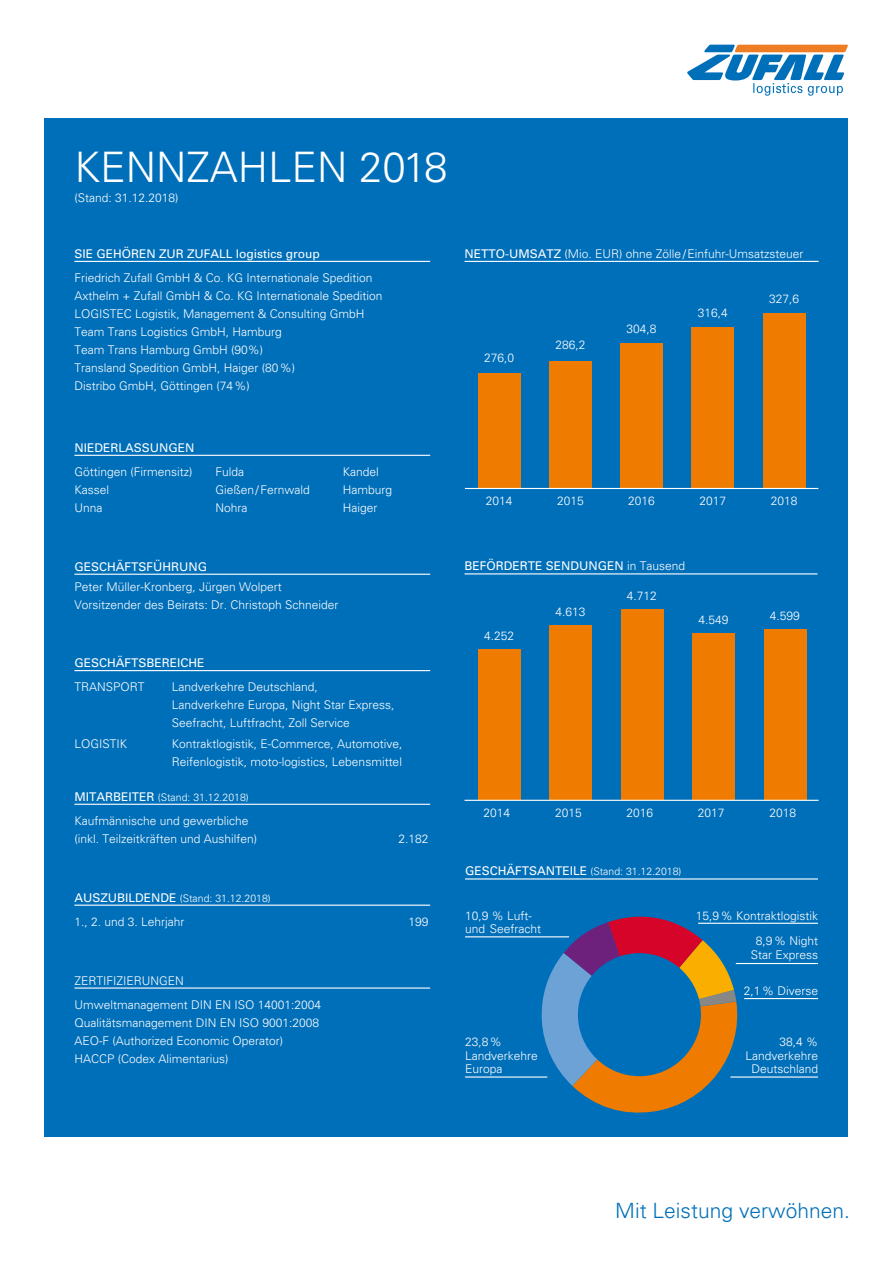
<style>
.page{position:relative;width:893px;height:1263px;background:#fff}
.page>*{position:absolute;margin:0;border:0;box-sizing:border-box;transform-origin:0 0}
.t1{font:300 42px "Univers";color:#fff}
.t2{font:300 21px "Univers";color:#006fb9}
.t3{font:300 12px/18px "Univers";color:#fff}
.t4{font:12px "Univers";color:#fff}
.t5{font:300 10.5px "Univers";color:#fff}
.s1{font-weight:400}
.s2{font-weight:400;font-size:12px}
.s3{font-weight:300}
</style>
<div class="page">
<div style="left:45px;top:118px;width:803px;height:1018px;background:#006fb9"></div>
<svg style="left:531px;top:916px;width:213px;height:197px"></svg>
<hr style="left:74px;top:261px;width:356px;height:1px;background:#fff">
<hr style="left:74px;top:455px;width:356px;height:1px;background:#fff">
<hr style="left:74px;top:574px;width:356px;height:1px;background:#fff">
<hr style="left:74px;top:670px;width:356px;height:1px;background:#fff">
<hr style="left:74px;top:804px;width:356px;height:1px;background:#fff">
<hr style="left:74px;top:904px;width:356px;height:2px;background:#fff">
<hr style="left:74px;top:987px;width:356px;height:2px;background:#fff">
<hr style="left:465px;top:261px;width:354px;height:1px;background:#fff">
<hr style="left:465px;top:573px;width:352px;height:1px;background:#fff">
<hr style="left:465px;top:878px;width:353px;height:1px;background:#fff">
<div style="left:578px;top:953px;width:123px;height:123px;background:#006fb9;border-radius:50%"></div>
<hr style="left:744px;top:998px;width:74px;height:1px;background:#fff">
<hr style="left:730px;top:1076px;width:88px;height:1px;background:#fff">
<hr style="left:465px;top:1076px;width:82px;height:1px;background:#fff">
<hr style="left:736px;top:963px;width:82px;height:1px;background:#fff">
<hr style="left:698px;top:923px;width:120px;height:1px;background:#fff">
<hr style="left:465px;top:936px;width:104px;height:1px;background:#fff">
<svg style="left:687px;top:45px;width:161px;height:51px"></svg>
<div style="left:692px;top:327px;width:42px;height:162px;background:#ef7c00"></div>
<div style="left:763px;top:314px;width:42px;height:174px;background:#ef7c00"></div>
<div style="left:620px;top:343px;width:43px;height:145px;background:#ef7c00"></div>
<div style="left:478px;top:373px;width:42px;height:115px;background:#ef7c00"></div>
<div style="left:549px;top:361px;width:43px;height:127px;background:#ef7c00"></div>
<hr style="left:465px;top:488px;width:353px;height:1px;background:#fff">
<div style="left:621px;top:609px;width:42px;height:191px;background:#ef7c00"></div>
<div style="left:478px;top:649px;width:42px;height:151px;background:#ef7c00"></div>
<div style="left:549px;top:625px;width:43px;height:175px;background:#ef7c00"></div>
<div style="left:692px;top:633px;width:43px;height:167px;background:#ef7c00"></div>
<div style="left:764px;top:630px;width:42px;height:170px;background:#ef7c00"></div>
<hr style="left:465px;top:800px;width:354px;height:1px;background:#fff">
<h1 class="t1" style="left:74px;top:142px;width:375px">KENNZAHLEN 2018</h1>
<p class="t3" style="left:74px;top:188px;width:106px">(Stand: 31.12.2018)</p>
<p class="t4" style="left:74px;top:246px;width:247px">SIE GEHÖREN ZUR ZUFALL logistics group</p>
<p class="t3" style="left:74px;top:269px;width:309px">Friedrich Zufall GmbH &amp; Co. KG Internationale Spedition Axthelm + Zufall GmbH &amp; Co. KG Internationale Spedition LOGISTEC Logistik, Management &amp; Consulting GmbH Team Trans Logistics GmbH, Hamburg<br>Team Trans Hamburg GmbH (90%)<br>Transland Spedition GmbH, Haiger (80%)<br>Distribo GmbH, Göttingen (74%)</p>
<p class="t3" style="left:465px;top:244px;width:341px"><span class="s1">NETTO-UMSATZ</span> (Mio. EUR) ohne Zölle/Einfuhr-Umsatzsteuer</p>
<p class="t3" style="left:484px;top:348px;width:31px">276,0</p>
<p class="t3" style="left:555px;top:336px;width:31px">286,2</p>
<p class="t3" style="left:626px;top:319px;width:31px">304,8</p>
<p class="t3" style="left:698px;top:303px;width:31px">316,4</p>
<p class="t3" style="left:769px;top:289px;width:31px">327,6</p>
<p class="t4" style="left:74px;top:440px;width:122px">NIEDERLASSUNGEN</p>
<p class="t3" style="left:74px;top:463px;width:120px">Göttingen (Firmensitz)</p>
<p class="t3" style="left:215px;top:463px;width:30px">Fulda</p>
<p class="t3" style="left:343px;top:463px;width:38px">Kandel</p>
<p class="t3" style="left:74px;top:481px;width:36px">Kassel</p>
<p class="t3" style="left:215px;top:481px;width:96px">Gießen/Fernwald</p>
<p class="t3" style="left:343px;top:481px;width:51px">Hamburg</p>
<p class="t3" style="left:74px;top:499px;width:30px">Unna</p>
<p class="t3" style="left:215px;top:499px;width:34px">Nohra</p>
<p class="t3" style="left:343px;top:499px;width:36px">Haiger</p>
<p class="t4" style="left:74px;top:559px;width:134px">GESCHÄFTSFÜHRUNG</p>
<p class="t3" style="left:74px;top:577px;width:266px">Peter Müller-Kronberg, Jürgen Wolpert<br>Vorsitzender des Beirats: Dr. Christoph Schneider</p>
<p class="t4" style="left:74px;top:655px;width:132px">GESCHÄFTSBEREICHE</p>
<p class="t3" style="left:74px;top:678px;width:72px">TRANSPORT</p>
<p class="t3" style="left:172px;top:678px;width:224px">Landverkehre Deutschland,<br>Landverkehre Europa, Night Star Express,<br>Seefracht, Luftfracht, Zoll Service</p>
<p class="t3" style="left:74px;top:734px;width:54px">LOGISTIK</p>
<p class="t3" style="left:172px;top:734px;width:232px">Kontraktlogistik, E-Commerce, Automotive,<br>Reifenlogistik, moto-logistics, Lebensmittel</p>
<p class="t5" style="left:74px;top:791px;width:176px"><span class="s2">MITARBEITER</span> (Stand: 31.12.2018)</p>
<p class="t3" style="left:74px;top:811px;width:184px">Kaufmännische und gewerbliche (inkl. Teilzeitkräften und Aushilfen)</p>
<p class="t3" style="left:398px;top:829px;width:32px">2.182</p>
<p class="t5" style="left:74px;top:891px;width:198px"><span class="s2">AUSZUBILDENDE</span> (Stand: 31.12.2018)</p>
<p class="t3" style="left:74px;top:912px;width:112px">1., 2. und 3. Lehrjahr</p>
<p class="t3" style="left:408px;top:912px;width:22px">199</p>
<p class="t3" style="left:74px;top:968px;width:248px;line-height:24.5px">ZERTIFIZIERUNGEN<br>Umweltmanagement DIN EN ISO 14001:2004</p>
<p class="t3" style="left:74px;top:1013px;width:246px">Qualitätsmanagement DIN EN ISO 9001:2008<br>AEO-F (Authorized Economic Operator)<br>HACCP (Codex Alimentarius)</p>
<p class="t3" style="left:486px;top:492px;width:28px">2014</p>
<p class="t3" style="left:557px;top:492px;width:28px">2015</p>
<p class="t3" style="left:628px;top:492px;width:28px">2016</p>
<p class="t3" style="left:699px;top:492px;width:28px">2017</p>
<p class="t3" style="left:771px;top:492px;width:28px">2018</p>
<p class="t4" style="left:465px;top:559px;width:222px">BEFÖRDERTE SENDUNGEN <span class="s3">in Tausend</span></p>
<p class="t3" style="left:484px;top:626px;width:32px">4.252</p>
<p class="t3" style="left:555px;top:602px;width:32px">4.613</p>
<p class="t3" style="left:627px;top:586px;width:32px">4.712</p>
<p class="t3" style="left:698px;top:610px;width:32px">4.549</p>
<p class="t3" style="left:770px;top:607px;width:32px">4.599</p>
<p class="t3" style="left:484px;top:804px;width:28px">2014</p>
<p class="t3" style="left:555px;top:803px;width:28px">2015</p>
<p class="t3" style="left:626px;top:803px;width:28px">2016</p>
<p class="t3" style="left:698px;top:803px;width:28px">2017</p>
<p class="t5" style="left:465px;top:865px;width:218px"><span class="s2">GESCHÄFTSANTEILE</span> (Stand: 31.12.2018)</p>
<p class="t3" style="left:769px;top:803px;width:28px">2018</p>
<p class="t3" style="left:465px;top:906px;width:68px">10,9 % Luft-</p>
<p class="t3" style="left:696px;top:906px;width:124px">15,9% Kontraktlogistik</p>
<p class="t3" style="left:465px;top:919px;width:78px">und Seefracht</p>
<p class="t3" style="left:751px;top:934px;width:69px;line-height:13.5px;text-align:center">8,9% Night<br>Star Express</p>
<p class="t3" style="left:744px;top:981px;width:76px">2,1% Diverse</p>
<p class="t3" style="left:465px;top:1035px;width:74px;line-height:13.5px">23,8%<br>Landverkehre<br>Europa</p>
<p class="t3" style="left:745px;top:1035px;width:74px;line-height:13.5px;text-align:right">38,4 %<br>Landverkehre<br>Deutschland</p>
<h2 class="t2" style="left:615px;top:1198px;width:236px">Mit Leistung verwöhnen.</h2>
</div>
